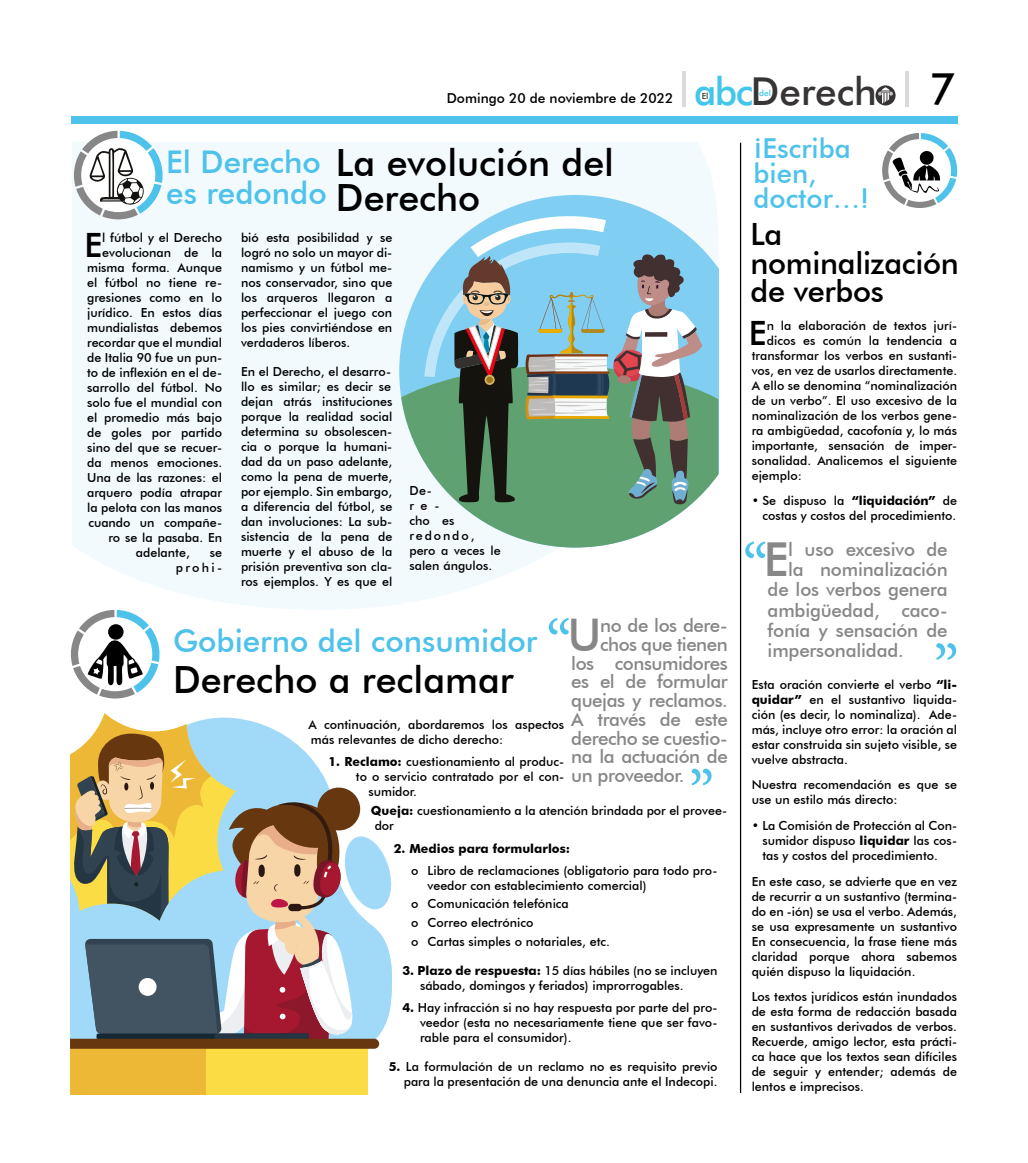
<style>
.page{position:relative;width:1028px;height:1163px;background:#fff}
.page>*{position:absolute;margin:0;border:0;box-sizing:border-box;transform-origin:0 0}
.t1{font:500 46.75px "Futura BT";color:#878787}
.t2{font:500 45px "Futura BT";color:#000}
.t3{font:500 45px "Futura BT";color:#878787}
.t4{font:500 38.62px "Futura BT";color:#373435}
.t5{font:500 37.5px/35px "Futura BT";color:#000}
.t6{font:500 33.5px "Futura BT";color:#000}
.t7{font:500 31.25px/31.2px "Futura BT";color:#4ec2eb}
.t8{font:500 30.62px/28.8px "Futura BT";letter-spacing:-.01em;color:#000}
.t9{font:500 27.5px/25px "Futura BT";color:#4ec2eb}
.t10{font:500 18.75px/20px "Futura BT";letter-spacing:-.025em;color:#878787;text-align:right}
.t11{font:500 13.75px "Futura BT";color:#000}
.t12{font:500 12.5px/15px "Futura BT";color:#000}
.t13{font:700 12.5px "Futura BT";color:#000}
.t14{font:500 8.5px "Futura BT";color:#42c6eb}
.t15{font:500 8.5px "Futura BT";color:#373435}
.s1{color:#42c6eb}
.s2{font-weight:700}
</style>
<div class="page">
<div style="left:71px;top:116px;width:886px;height:8px;background:#4ec2eb"></div>
<hr style="left:905px;top:71px;width:3px;height:35px;background:#dadada">
<hr style="left:682px;top:71px;width:3px;height:35px;background:#dadada">
<svg style="left:875px;top:85px;width:20px;height:20px"></svg>
<svg style="left:72px;top:142px;width:647px;height:467px;fill:#f2fafe"></svg>
<hr style="left:740px;top:143px;width:1px;height:949px;background:#000">
<svg style="left:74px;top:131px;width:89px;height:88px"></svg>
<svg style="left:882px;top:133px;width:75px;height:75px"></svg>
<svg style="left:71px;top:609px;width:88px;height:89px"></svg>
<div style="left:108px;top:624px;width:16px;height:15px;background:#000;border-radius:50%"></div>
<svg style="left:745px;top:541px;width:20px;height:17px"></svg>
<svg style="left:936px;top:643px;width:20px;height:16px"></svg>
<svg style="left:549px;top:618px;width:20px;height:16px"></svg>
<svg style="left:691px;top:768px;width:20px;height:17px"></svg>
<svg style="left:399px;top:195px;width:319px;height:170px;fill:#f2fafe"></svg>
<svg style="left:399px;top:365px;width:319px;height:182px"></svg>
<svg style="left:424px;top:210px;width:278px;height:294px;background:#80a5a2"></svg>
<div style="left:71px;top:1043px;width:296px;height:51px;background:#ecb836"></div>
<div style="left:206px;top:1043px;width:161px;height:51px;background:#fbdc44"></div>
<svg style="left:71px;top:713px;width:321px;height:356px"></svg>
<p class="t11" style="left:447px;top:90px;width:228px">Domingo 20 de noviembre de 2022</p>
<h3 class="t7" style="left:166px;top:146px;width:162px">El Derecho es redondo</h3>
<h3 class="t5" style="left:336px;top:145px;width:280px">La evolución del<br>Derecho</h3>
<h3 class="t4" style="left:694px;top:68px;width:184px"><span class="s1">abc</span>Derech</h3>
<p class="t15" style="left:701px;top:90px;width:8px">El</p>
<p class="t14" style="left:759px;top:88px;width:13px">del</p>
<h3 class="t9" style="left:753px;top:136px;width:117px">¡Escriba bien, doctor…!</h3>
<h2 class="t2" style="left:929px;top:62px;width:29px">7</h2>
<h3 class="t6" style="left:84px;top:224px;width:19px">E</h3>
<p class="t12" style="left:102px;top:230px;width:121px">l fútbol y el Derecho</p>
<p class="t12" style="left:102px;top:245px;width:121px">evolucionan de la</p>
<p class="t12" style="left:87px;top:260px;width:136px">misma forma. Aunque</p>
<p class="t12" style="left:87px;top:275px;width:136px">el fútbol no tiene re-</p>
<p class="t12" style="left:87px;top:290px;width:137px">gresiones como en lo</p>
<p class="t12" style="left:87px;top:305px;width:136px">jurídico. En estos días</p>
<p class="t12" style="left:87px;top:320px;width:136px">mundialistas debemos</p>
<p class="t12" style="left:87px;top:335px;width:136px">recordar que el mundial</p>
<p class="t12" style="left:87px;top:350px;width:137px">de Italia 90 fue un pun-</p>
<p class="t12" style="left:87px;top:365px;width:137px">to de inflexión en el de-</p>
<p class="t12" style="left:87px;top:380px;width:137px">sarrollo del fútbol. No</p>
<p class="t12" style="left:87px;top:395px;width:137px">solo fue el mundial con</p>
<p class="t12" style="left:87px;top:410px;width:136px">el promedio más bajo</p>
<p class="t12" style="left:87px;top:425px;width:136px">de goles por partido</p>
<p class="t12" style="left:87px;top:440px;width:137px">sino del que se recuer-</p>
<p class="t12" style="left:87px;top:455px;width:137px">da menos emociones.</p>
<p class="t12" style="left:87px;top:470px;width:137px">Una de las razones: el</p>
<p class="t12" style="left:87px;top:485px;width:136px">arquero podía atrapar</p>
<p class="t12" style="left:87px;top:500px;width:137px">la pelota con las manos</p>
<p class="t12" style="left:88px;top:515px;width:135px">cuando un compañe-</p>
<p class="t12" style="left:108px;top:530px;width:115px">ro se la pasaba. En</p>
<p class="t12" style="left:136px;top:545px;width:55px">adelante,</p>
<p class="t12" style="left:176px;top:545px;width:48px;text-align:right">se prohi-</p>
<p class="t12" style="left:241px;top:230px;width:153px;text-align:justify">bió esta posibilidad y se logró no solo un mayor di&shy;namismo y un fútbol me&shy;nos conservador, sino que los arqueros llegaron a perfeccionar el juego con los pies convirtiéndose en verdaderos líberos.</p>
<p class="t12" style="left:241px;top:364px;width:153px;text-align:justify">En el Derecho, el desarro&shy;llo es similar; es decir se dejan atrás instituciones porque la realidad social determina su obsolescen&shy;cia o porque la humani&shy;dad da un paso adelante, como la pena de muerte, por ejemplo. Sin embargo, a diferencia del fútbol, se dan involuciones: La sub&shy;sistencia de la pena de muerte y el abuso de la prisión preventiva son cla&shy;ros ejemplos. Y es que el</p>
<p class="t12" style="left:409px;top:483px;width:93px">De-<br>re-<br>cho es redondo, pero a veces le salen ángulos.</p>
<h3 class="t10" style="left:600px;top:615px;width:129px">no de los dere-</h3>
<h3 class="t10" style="left:600px;top:634px;width:129px">chos que tienen</h3>
<h3 class="t10" style="left:571px;top:652px;width:158px">los consumidores</h3>
<h3 class="t10" style="left:571px;top:671px;width:158px">es el de formular</h3>
<h3 class="t10" style="left:571px;top:690px;width:158px">quejas y reclamos.</h3>
<h3 class="t10" style="left:571px;top:709px;width:158px">A través de este</h3>
<h3 class="t10" style="left:571px;top:727px;width:158px">derecho se cuestio-</h3>
<h3 class="t10" style="left:571px;top:746px;width:158px">na la actuación de</h3>
<h3 class="t10" style="left:571px;top:765px;width:115px">un proveedor.</h3>
<h2 class="t3" style="left:568px;top:607px;width:35px">U</h2>
<h3 class="t7" style="left:173px;top:625px;width:366px">Gobierno del consumidor</h3>
<h3 class="t5" style="left:173px;top:661px;width:342px">Derecho a reclamar</h3>
<p class="t12" style="left:308px;top:716px;width:257px">A continuación, abordaremos los aspectos más relevantes de dicho derecho:</p>
<p class="t12" style="left:328px;top:753px;width:237px"><span class="s2">1. Reclamo:</span> cuestionamiento al produc-</p>
<p class="t12" style="left:356px;top:768px;width:210px">to o servicio contratado por el con-</p>
<p class="t12" style="left:368px;top:783px;width:50px">sumidor.</p>
<p class="t12" style="left:375px;top:802px;width:354px;text-indent:-4px"><span class="s2">Queja:</span> cuestionamiento a la atención brindada por el provee&shy;dor</p>
<p class="t13" style="left:394px;top:840px;width:178px">2. Medios para formularlos:</p>
<p class="t12" style="left:427px;top:862px;width:291px;text-indent:-16px">o Libro de reclamaciones (obligatorio para todo pro&shy;veedor con establecimiento comercial)</p>
<p class="t12" style="left:411px;top:894px;width:200px;line-height:18.5px">o Comunicación telefónica<br>o Correo electrónico<br>o Cartas simples o notariales, etc.</p>
<p class="t12" style="left:420px;top:962px;width:299px;text-indent:-18px"><span class="s2">3. Plazo de respuesta:</span> 15 días hábiles (no se incluyen sábado, domingos y feriados) improrrogables.</p>
<p class="t12" style="left:420px;top:999px;width:299px;text-align:justify;text-indent:-18px"><span class="s2">4.</span> Hay infracción si no hay respuesta por parte del pro&shy;veedor (esta no necesariamente tiene que ser favo&shy;rable para el consumidor).</p>
<p class="t12" style="left:389px;top:1058px;width:330px;text-align:right"><span class="s2">5.</span> La formulación de un reclamo no es requisito previo para la presentación de una denuncia ante el Indecopi.</p>
<h3 class="t8" style="left:750px;top:219px;width:210px">La nominalización de verbos</h3>
<h3 class="t6" style="left:749px;top:312px;width:19px">E</h3>
<p class="t12" style="left:766px;top:317px;width:192px">n la elaboración de textos jurí-</p>
<p class="t12" style="left:766px;top:332px;width:192px">dicos es común la tendencia a</p>
<p class="t12" style="left:751px;top:347px;width:207px">transformar los verbos en sustanti-</p>
<p class="t12" style="left:751px;top:362px;width:207px">vos, en vez de usarlos directamente.</p>
<p class="t12" style="left:751px;top:377px;width:207px">A ello se denomina “nominalización</p>
<p class="t12" style="left:751px;top:392px;width:207px">de un verbo”. El uso excesivo de la</p>
<p class="t12" style="left:751px;top:407px;width:207px">nominalización de los verbos gene-</p>
<p class="t12" style="left:751px;top:422px;width:207px">ra ambigüedad, cacofonía y, lo más</p>
<p class="t12" style="left:751px;top:437px;width:207px">importante, sensación de imper-</p>
<p class="t12" style="left:751px;top:452px;width:207px">sonalidad. Analicemos el siguiente</p>
<p class="t12" style="left:751px;top:467px;width:52px">ejemplo:</p>
<p class="t12" style="left:751px;top:493px;width:207px;text-align:right">• Se dispuso la <span class="s2">“liquidación”</span> de costas y costos del procedimiento.</p>
<h3 class="t10" style="left:767px;top:539px;width:181px">l uso excesivo de<br>la nominalización de los verbos genera ambigüedad, caco&shy;fonía y sensación de</h3>
<h1 class="t1" style="left:763px;top:531px;width:26px">E</h1>
<h3 class="t10" style="left:767px;top:639px;width:138px">impersonalidad.</h3>
<p class="t12" style="left:751px;top:676px;width:207px;text-align:justify">Esta oración convierte el verbo <span class="s2">“li&shy;quidar”</span> en el sustantivo liquida&shy;ción (es decir, lo nominaliza). Ade&shy;más, incluye otro error: la oración al estar construida sin sujeto visible, se vuelve abstracta.</p>
<p class="t12" style="left:751px;top:777px;width:207px">Nuestra recomendación es que se use un estilo más directo:</p>
<p class="t12" style="left:762px;top:817px;width:196px;text-align:justify;text-indent:-11px">• La Comisión de Protección al Con&shy;sumidor dispuso <span class="s2">liquidar</span> las cos&shy;tas y costos del procedimiento.</p>
<p class="t12" style="left:751px;top:873px;width:207px;text-align:justify">En este caso, se advierte que en vez de recurrir a un sustantivo (termina&shy;do en -ión) se usa el verbo. Además, se usa expresamente un sustantivo En consecuencia, la frase tiene más claridad porque ahora sabemos quién dispuso la liquidación.</p>
<p class="t12" style="left:751px;top:989px;width:207px;text-align:justify">Los textos jurídicos están inundados de esta forma de redacción basada en sustantivos derivados de verbos.<br>Recuerde, amigo lector, esta prácti&shy;ca hace que los textos sean difíciles de seguir y entender; además de lentos e imprecisos.</p>
</div>
